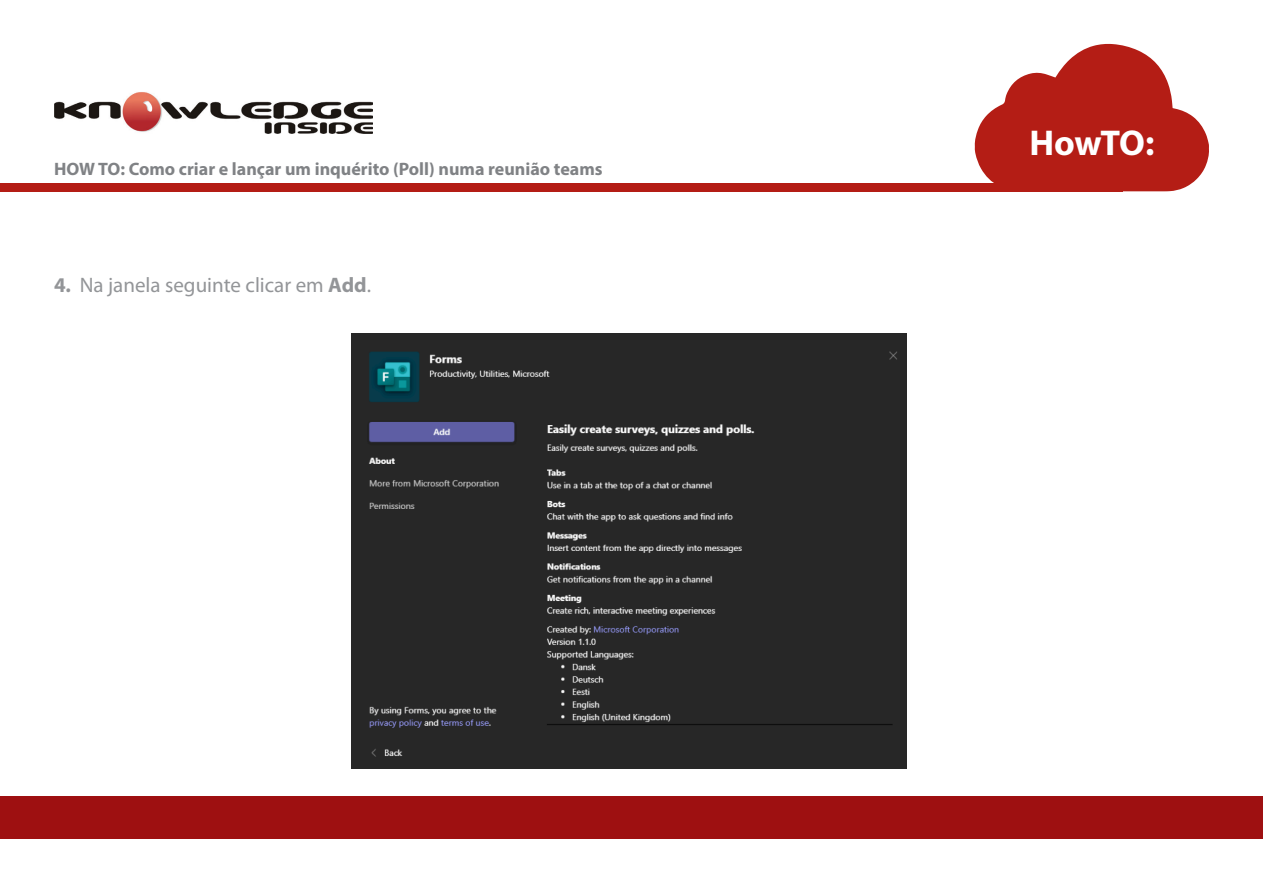
<style>
.page{position:relative;width:1263px;height:893px;background:#fff}
.page>*{position:absolute;margin:0;border:0;box-sizing:border-box;transform-origin:0 0}
.t1{font:700 36px "Myriad Pro";letter-spacing:-.02em;color:#fff}
.t2{font:21px "Myriad Pro";color:#939598}
.t3{font:700 18px "Myriad Pro";color:#808285}
.s1{font-weight:700}
</style>
<div class="page">
<div style="left:0;top:796px;width:1263px;height:43px;background:#9e1011"></div>
<div style="left:0;top:183px;width:1123px;height:8px;background:#b41d15"></div>
<svg style="left:975px;top:44px;width:234px;height:147px"></svg>
<img style="left:54px;top:92px;width:319px;height:42px">
<img style="left:352px;top:334px;width:555px;height:434px">
<p class="t3" style="left:54px;top:157px;width:550px">HOW TO: Como criar e lançar um inquérito (Poll) numa reunião teams</p>
<p class="t2" style="left:54px;top:272px;width:319px"><span class="s1">4.</span> Na janela seguinte clicar em <span class="s1">Add</span>.</p>
<h1 class="t1" style="left:1029px;top:119px;width:126px">HowTO:</h1>
</div>
